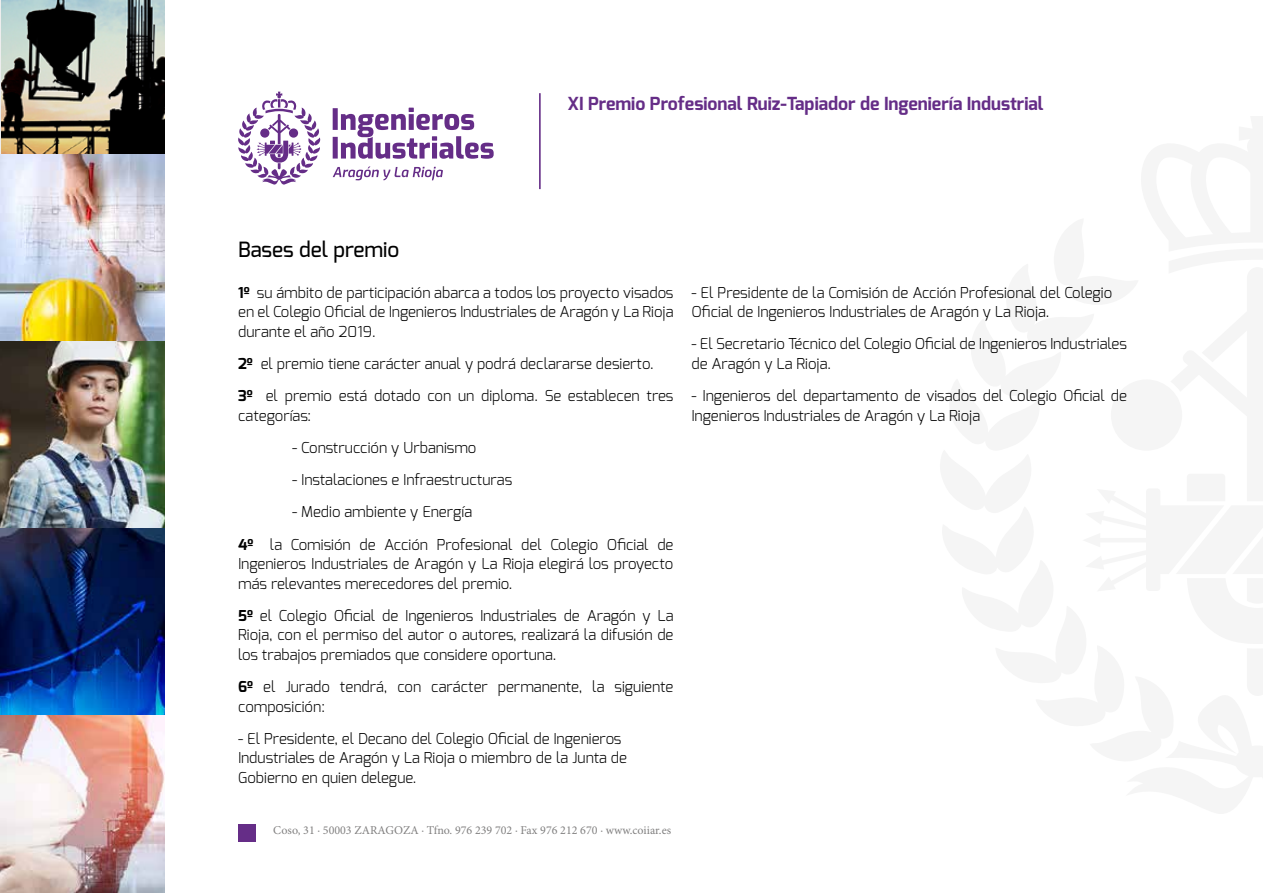
<style>
.page{position:relative;width:1263px;height:893px;background:#fff}
.page>*{position:absolute;margin:0;border:0;box-sizing:border-box;transform-origin:0 0}
.t1{font:500 21px "Exo";color:#000}
.t2{font:700 18px "Exo";color:#652d87}
.t3{font:300 15px/19.5px "Exo";color:#000}
.t4{font:12px "Minion Pro";color:#818080}
.s1{font-weight:700}
</style>
<div class="page">
<img style="left:1px;top:0;width:164px;height:155px">
<img style="left:0;top:155px;width:165px;height:187px">
<img style="left:0;top:342px;width:165px;height:187px">
<img style="left:0;top:529px;width:165px;height:187px">
<img style="left:0;top:716px;width:165px;height:177px">
<svg style="left:333px;top:108px;width:161px;height:51px"></svg>
<svg style="left:333px;top:166px;width:110px;height:14px"></svg>
<svg style="left:238px;top:92px;width:82px;height:93px"></svg>
<hr style="left:539px;top:93px;width:2px;height:96px;background:#652d87">
<div style="left:238px;top:825px;width:17px;height:17px;background:#652d87"></div>
<h1 class="t1" style="left:238px;top:236px;width:163px">Bases del premio</h1>
<p class="t2" style="left:568px;top:92px;width:477px">XI Premio Profesional Ruiz-Tapiador de Ingeniería Industrial</p>
<p class="t3" style="left:238px;top:282px;width:437px;text-align:justify"><span class="s1">1º</span> su ámbito de participación abarca a todos los proyecto visados en el Colegio Oficial de Ingenieros Industriales de Aragón y La Rioja durante el año 2019.</p>
<p class="t3" style="left:238px;top:347px;width:437px;line-height:32.2px"><span class="s1">2º</span> el premio tiene carácter anual y podrá declararse desierto.<br><span class="s1">3º</span> el premio está dotado con un diploma. Se establecen tres</p>
<p class="t3" style="left:238px;top:405px;width:74px">categorías:</p>
<p class="t3" style="left:292px;top:438px;width:186px">- Construcción y Urbanismo</p>
<p class="t3" style="left:292px;top:470px;width:222px">- Instalaciones e Infraestructuras</p>
<p class="t3" style="left:238px;top:496px;width:437px;line-height:32.2px;text-indent:54px">- Medio ambiente y Energía<br><span class="s1">4º</span> la Comisión de Acción Profesional del Colegio Oficial de</p>
<p class="t3" style="left:238px;top:554px;width:437px">Ingenieros Industriales de Aragón y La Rioja elegirá los proyecto más relevantes merecedores del premio.</p>
<p class="t3" style="left:238px;top:606px;width:437px;text-align:justify"><span class="s1">5º</span> el Colegio Oficial de Ingenieros Industriales de Aragón y La Rioja, con el permiso del autor o autores, realizará la difusión de los trabajos premiados que considere oportuna.</p>
<p class="t3" style="left:238px;top:677px;width:437px"><span class="s1">6º</span> el Jurado tendrá, con carácter permanente, la siguiente composición:</p>
<p class="t3" style="left:238px;top:729px;width:390px">- El Presidente, el Decano del Colegio Oficial de Ingenieros<br>Industriales de Aragón y La Rioja o miembro de la Junta de<br>Gobierno en quien delegue.</p>
<p class="t4" style="left:273px;top:822px;width:399px">Coso, 31 · 50003 ZARAGOZA · Tfno. 976 239 702 · Fax 976 212 670 · www.coiiar.es</p>
<p class="t3" style="left:691px;top:282px;width:422px">- El Presidente de la Comisión de Acción Profesional del Colegio<br>Oficial de Ingenieros Industriales de Aragón y La Rioja.</p>
<p class="t3" style="left:691px;top:334px;width:437px">- El Secretario Técnico del Colegio Oficial de Ingenieros Industriales de Aragón y La Rioja.</p>
<p class="t3" style="left:691px;top:386px;width:437px">- Ingenieros del departamento de visados del Colegio Oficial de<br>Ingenieros Industriales de Aragón y La Rioja</p>
</div>
